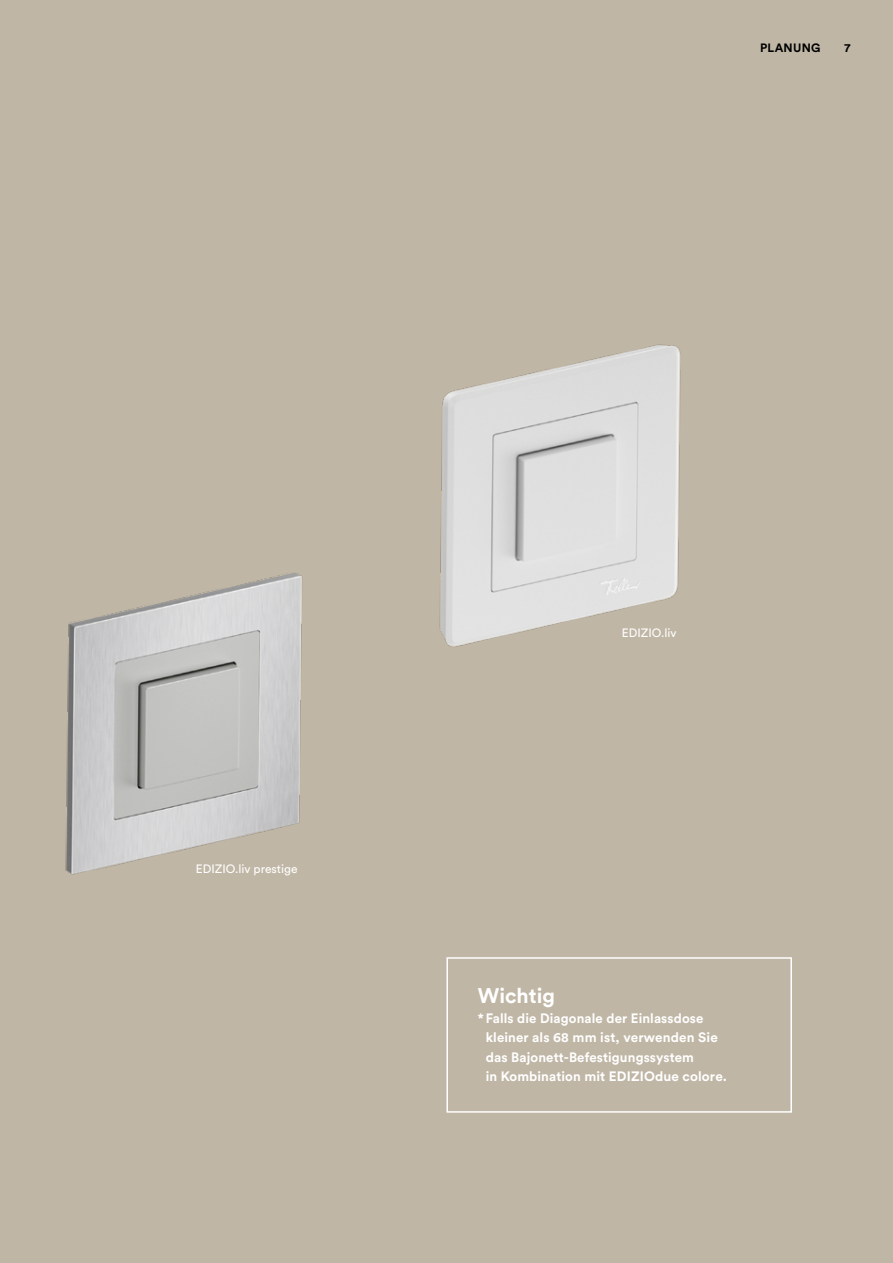
<style>
.page{position:relative;width:893px;height:1263px;background:#c0b6a5}
.page>*{position:absolute;margin:0;border:0;box-sizing:border-box;transform-origin:0 0}
.t1{font:700 21px "Circular Std";color:#fff}
.t2{font:700 13.5px/19.5px "Circular Std";letter-spacing:.01em;color:#fff}
.t3{font:12px "Circular Std";color:#fff}
.t4{font:700 12px "Circular Std";letter-spacing:.025em;color:#000}
</style>
<div class="page">
<img style="left:65px;top:344px;width:616px;height:531px">
<div style="left:446px;top:957px;width:346px;height:156px;border:2px solid #fff"></div>
<p class="t4" style="left:760px;top:40px;width:62px">PLANUNG</p>
<p class="t4" style="left:844px;top:40px;width:8px">7</p>
<p class="t3" style="left:196px;top:862px;width:103px">EDIZIO.liv prestige</p>
<p class="t3" style="left:622px;top:626px;width:56px">EDIZIO.liv</p>
<h1 class="t1" style="left:478px;top:982px;width:79px">Wichtig</h1>
<p class="t2" style="left:486px;top:1008px;width:243px;text-indent:-8px">* Falls die Diagonale der Einlassdose kleiner als 68 mm ist, verwenden Sie das Bajonett-Befestigungssystem<br>in Kombination mit EDIZIOdue colore.</p>
</div>
